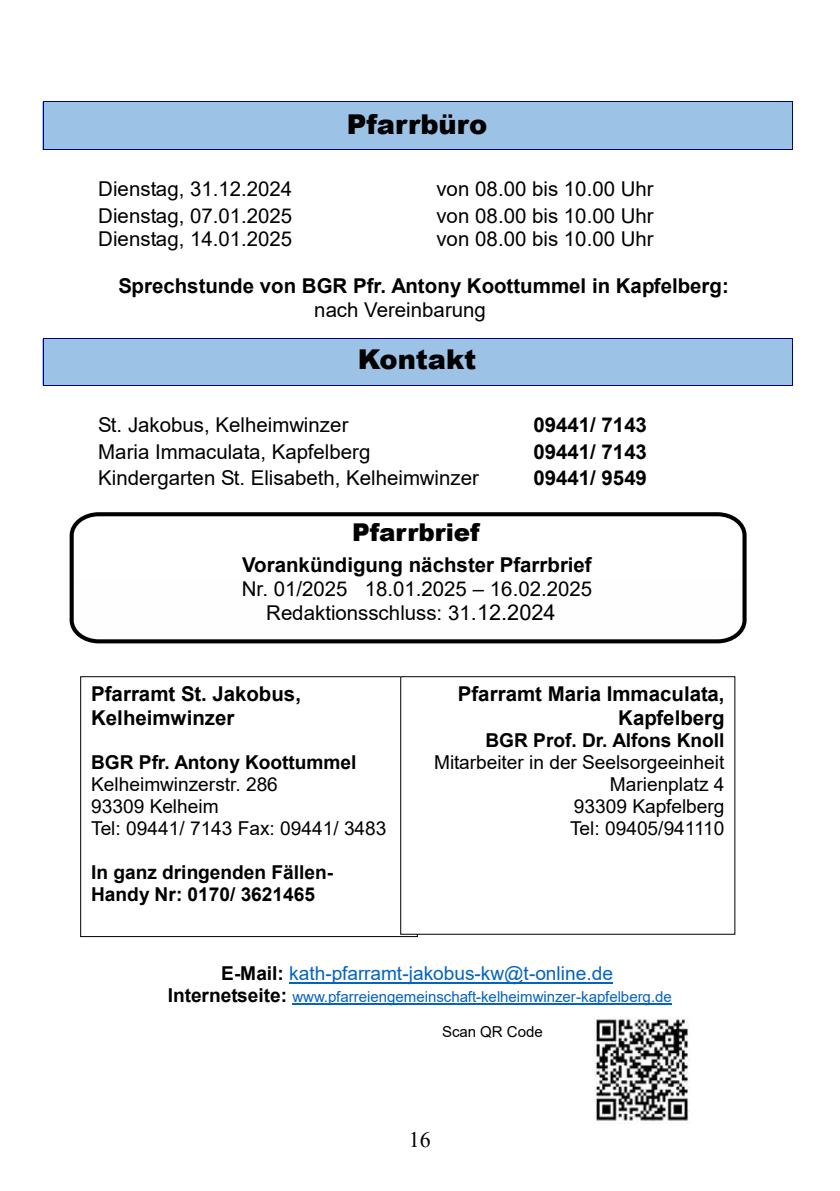
<style>
.page{position:relative;width:840px;height:1191px;background:#fff}
.page>*{position:absolute;margin:0;border:0;box-sizing:border-box;transform-origin:0 0}
.t1{font:900 27.2px "Arial";color:#000}
.t2{font:900 24.6px "Arial";color:#000}
.t3{font:22px "Times New Roman";color:#000}
.t4{font:20.4px/24.2px "Arial";color:#000;text-align:center}
.t5{font:700 20.4px/23.6px "Arial";color:#000}
.t6{font:19.2px/21.8px "Arial";color:#000}
.t7{font:700 19.2px/21.8px "Arial";color:#000}
.t8{font:19.2px "Arial";color:#0563c1}
.t9{font:15px "Arial";color:#0563c1}
.t10{font:15px "Arial";color:#000}
.s1{font-weight:700}
.s2{font-style:inherit}
.s3{font-size:21.8px}
.s4{font-weight:700;color:#000}
.s5{font-weight:700;font-size:19.2px;color:#000}
</style>
<div class="page">
<svg style="left:69px;top:512px;width:678px;height:132px"></svg>
<div style="left:80px;top:676px;width:337px;height:261px;border:1px solid #000"></div>
<div style="left:400px;top:676px;width:334px;height:258px;background:#fff"></div>
<div style="left:400px;top:676px;width:334px;height:258px;border:1px solid #000"></div>
<div style="left:43px;top:102px;width:748px;height:47px;background:#9cc2e5"></div>
<hr style="left:44px;top:102px;width:747px;height:1px;background:#000080">
<hr style="left:44px;top:149px;width:747px;height:1px;background:#000080">
<hr style="left:43px;top:102px;width:1px;height:47px;background:#000080">
<hr style="left:791px;top:102px;width:1px;height:47px;background:#000080">
<div style="left:43px;top:339px;width:748px;height:46px;background:#9cc2e5"></div>
<hr style="left:44px;top:339px;width:747px;height:1px;background:#000080">
<hr style="left:44px;top:385px;width:747px;height:1px;background:#000080">
<hr style="left:43px;top:339px;width:1px;height:46px;background:#000080">
<hr style="left:791px;top:339px;width:1px;height:46px;background:#000080">
<hr style="left:289px;top:981px;width:323px;height:2px;background:#0563c1">
<hr style="left:292px;top:1003px;width:379px;height:1px;background:#0563c1">
<img style="left:594px;top:1017px;width:96px;height:106px">
<h1 class="t1" style="left:346px;top:104px;width:142px">Pfarrbüro</h1>
<p class="t4" style="left:98px;top:176px;width:195px">Dienstag, 31.12.2024</p>
<p class="t4" style="left:436px;top:176px;width:218px">von 08.00 bis 10.00 Uhr</p>
<p class="t4" style="left:98px;top:203px;width:195px">Dienstag, 07.01.2025</p>
<p class="t4" style="left:436px;top:203px;width:218px">von 08.00 bis 10.00 Uhr</p>
<p class="t4" style="left:98px;top:227px;width:195px">Dienstag, 14.01.2025</p>
<p class="t4" style="left:436px;top:227px;width:218px">von 08.00 bis 10.00 Uhr</p>
<p class="t5" style="left:118px;top:274px;width:611px">Sprechstunde von BGR Pfr. Antony Koottummel in Kapfelberg:</p>
<p class="t4" style="left:314px;top:297px;width:173px">nach Vereinbarung</p>
<h1 class="t1" style="left:357px;top:340px;width:120px">Kontakt</h1>
<p class="t4" style="left:98px;top:412px;width:251px">St. Jakobus, Kelheimwinzer</p>
<p class="t5" style="left:533px;top:413px;width:115px">09441/ 7143</p>
<p class="t4" style="left:98px;top:439px;width:273px">Maria Immaculata, Kapfelberg</p>
<p class="t5" style="left:533px;top:440px;width:115px">09441/ 7143</p>
<p class="t4" style="left:98px;top:466px;width:382px">Kindergarten St. Elisabeth, Kelheimwinzer</p>
<p class="t5" style="left:533px;top:467px;width:115px">09441/ 9549</p>
<p class="t2" style="left:352px;top:514px;width:129px">Pfarrbrief</p>
<p class="t4" style="left:242px;top:553px;width:351px"><span class="s1">Vorankündigung nächster Pfarrbrief<br></span>Nr. 01/2025 18.01.2025 <span class="s2">–</span> 16.02.2025<br>Redaktionsschluss: 31<span class="s3">.12.2024</span></p>
<p class="t5" style="left:91px;top:682px;width:211px">Pfarramt St. Jakobus,<br>Kelheimwinzer</p>
<p class="t7" style="left:91px;top:751px;width:267px">BGR Pfr. Antony Koottummel</p>
<p class="t6" style="left:91px;top:773px;width:297px">Kelheimwinzerstr. 286<br>93309 Kelheim<br>Tel: 09441/ 7143 Fax: 09441/ 3483</p>
<p class="t7" style="left:91px;top:861px;width:243px">In ganz dringenden Fällen-<br>Handy Nr: 0170/ 3621465</p>
<p class="t5" style="left:457px;top:682px;width:268px;text-align:right">Pfarramt Maria Immaculata,<br>Kapfelberg</p>
<p class="t7" style="left:485px;top:729px;width:240px">BGR Prof. Dr. Alfons Knoll</p>
<p class="t6" style="left:434px;top:751px;width:292px;text-align:right">Mitarbeiter in der Seelsorgeeinheit<br>Marienplatz 4<br>93309 Kapfelberg<br>Tel: 09405/941110</p>
<p class="t8" style="left:221px;top:960px;width:393px"><span class="s4">E-Mail:</span> kath-pfarramt-jakobus-kw@t-online.de</p>
<p class="t9" style="left:168px;top:986px;width:505px"><span class="s5">Internetseite:</span> www.pfarreiengemeinschaft-kelheimwinzer-kapfelberg.de</p>
<p class="t10" style="left:442px;top:1021px;width:102px">Scan QR Code</p>
<p class="t3" style="left:409px;top:1123px;width:23px">16</p>
</div>
